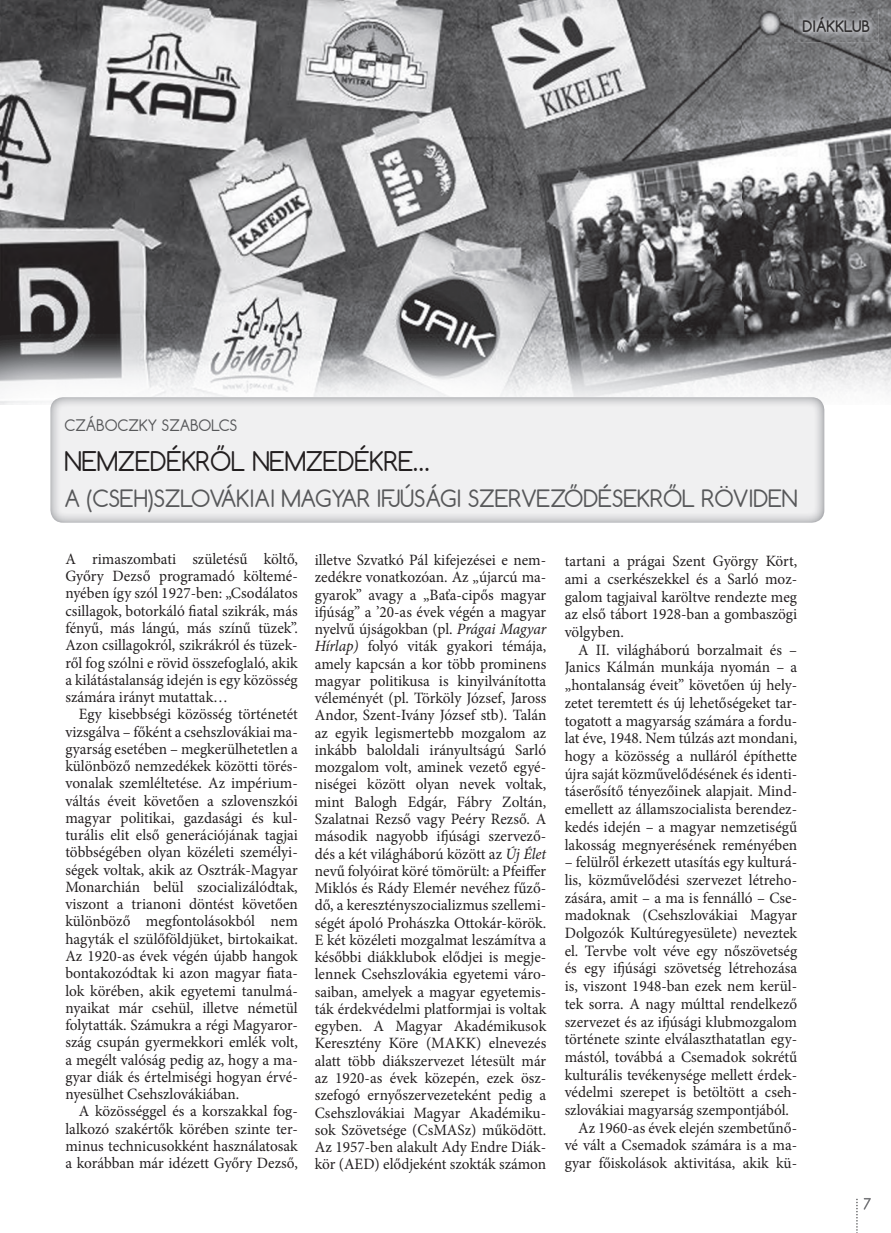
<style>
.page{position:relative;width:891px;height:1233px;background:#fff}
.page>*{position:absolute;margin:0;border:0;box-sizing:border-box;transform-origin:0 0}
.t1{font:25.5px "Comfortaa";letter-spacing:-.01em;color:#231f20}
.t2{font:22.5px "Comfortaa";letter-spacing:-.01em;color:#57585a}
.t3{font:15.75px/17.2px "Minion Pro";color:#231f20;text-align:justify}
.t4{font:15px "Comfortaa";color:#57585a}
.t5{font:700 15px "Comfortaa";color:#312f30}
.s1{font-style:italic}
</style>
<div class="page">
<img style="left:0;top:0;width:891px;height:405px">
<svg style="left:864px;top:1198px;width:7px;height:11px"></svg>
<svg style="left:856px;top:1198px;width:2px;height:35px"></svg>
<img style="left:794px;top:9px;width:84px;height:33px">
<img style="left:798px;top:13px;width:76px;height:24px">
<p class="t5" style="left:802px;top:17px;width:69px">DIÁKKLUB</p>
<p class="t4" style="left:65px;top:419px;width:174px">CZÁBOCZKY SZABOLCS</p>
<h1 class="t1" style="left:65px;top:450px;width:368px">NEMZEDÉKRŐL NEMZEDÉKRE…</h1>
<h2 class="t2" style="left:65px;top:489px;width:735px">A (CSEH)SZLOVÁKIAI MAGYAR IFJÚSÁGI SZERVEZŐDÉSEKRŐL RÖVIDEN</h2>
<p class="t3" style="left:65px;top:551px;width:234px">A rimaszombati születésű költő, Győry Dezső programadó költemé&shy;nyében így szól 1927-ben: „Csodálatos csillagok, botorkáló fiatal szikrák, más fényű, más lángú, más színű tüzek”.<br>Azon csillagokról, szikrákról és tüzek&shy;ről fog szólni e rövid összefoglaló, akik a kilátástalanság idején is egy közösség számára irányt mutattak…</p>
<p class="t3" style="left:65px;top:707px;width:234px;text-indent:14px">Egy kisebbségi közösség történetét vizsgálva – főként a csehszlovákiai ma&shy;gyarság esetében – megkerülhetetlen a különböző nemzedékek közötti törés&shy;vonalak szemléltetése. Az impérium&shy;váltás éveit követően a szlovenszkói magyar politikai, gazdasági és kul&shy;turális elit első generációjának tagjai többségében olyan közéleti személyi&shy;ségek voltak, akik az Osztrák-Magyar Monarchián belül szocializálódtak, viszont a trianoni döntést követően különböző megfontolásokból nem hagyták el szülőföldjüket, birtokaikat.<br>Az 1920-as évek végén újabb hangok bontakozódtak ki azon magyar fiata&shy;lok körében, akik egyetemi tanulmá&shy;nyaikat már csehül, illetve németül folytatták. Számukra a régi Magyaror&shy;szág csupán gyermekkori emlék volt, a megélt valóság pedig az, hogy a ma&shy;gyar diák és értelmiségi hogyan érvé&shy;nyesülhet Csehszlovákiában.</p>
<p class="t3" style="left:65px;top:1103px;width:234px;text-indent:14px">A közösséggel és a korszakkal fog&shy;lalkozó szakértők körében szinte ter&shy;minus technicusokként használatosak a korábban már idézett Győry Dezső,</p>
<p class="t3" style="left:315px;top:552px;width:233px">illetve Szvatkó Pál kifejezései e nem&shy;zedékre vonatkozóan. Az „újarcú ma&shy;gyarok” avagy a „Baťa-cipős magyar ifjúság” a ’20-as évek végén a magyar nyelvű újságokban (pl. <span class="s1">Prágai Magyar Hírlap)</span> folyó viták gyakori témája, amely kapcsán a kor több prominens magyar politikusa is kinyilvánította véleményét (pl. Törköly József, Jaross Andor, Szent-Ivány József stb). Talán az egyik legismertebb mozgalom az inkább baloldali irányultságú Sarló mozgalom volt, aminek vezető egyé&shy;niségei között olyan nevek voltak, mint Balogh Edgár, Fábry Zoltán, Szalatnai Rezső vagy Peéry Rezső. A második nagyobb ifjúsági szervező&shy;dés a két világháború között az <span class="s1">Új Élet </span>nevű folyóirat köré tömörült: a Pfeiffer Miklós és Rády Elemér nevéhez fűző&shy;dő, a keresztényszocializmus szellemi&shy;ségét ápoló Prohászka Ottokár-körök.<br>E két közéleti mozgalmat leszámítva a későbbi diákklubok elődjei is megje&shy;lennek Csehszlovákia egyetemi váro&shy;saiban, amelyek a magyar egyetemis&shy;ták érdekvédelmi platformjai is voltak egyben. A Magyar Akadémikusok Keresztény Köre (MAKK) elnevezés alatt több diákszervezet létesült már az 1920-as évek közepén, ezek ösz&shy;szefogó ernyőszervezeteként pedig a Csehszlovákiai Magyar Akadémiku&shy;sok Szövetsége (CsMASz) működött.<br>Az 1957-ben alakult Ady Endre Diák&shy;kör (AED) elődjeként szokták számon</p>
<p class="t3" style="left:565px;top:553px;width:234px;line-height:17.7px">tartani a prágai Szent György Kört, ami a cserkészekkel és a Sarló moz&shy;galom tagjaival karöltve rendezte meg az első tábort 1928-ban a gombaszögi völgyben.</p>
<p class="t3" style="left:565px;top:642px;width:234px;line-height:17.7px;text-indent:14px">A II. világháború borzalmait és – Janics Kálmán munkája nyomán – a „hontalanság éveit” követően új hely&shy;zetet teremtett és új lehetőségeket tar&shy;togatott a magyarság számára a fordu&shy;lat éve, 1948. Nem túlzás azt mondani, hogy a közösség a nulláról építhette újra saját közművelődésének és identi&shy;táserősítő tényezőinek alapjait. Mind&shy;emellett az államszocialista berendez&shy;kedés idején – a magyar nemzetiségű lakosság megnyerésének reményében</p>
<p class="t3" style="left:565px;top:854px;width:234px">– felülről érkezett utasítás egy kulturá-</p>
<p class="t3" style="left:565px;top:872px;width:234px">lis, közművelődési szervezet létreho-</p>
<p class="t3" style="left:565px;top:890px;width:234px">zására, amit – a ma is fennálló – Cse-</p>
<p class="t3" style="left:565px;top:907px;width:234px">madoknak (Csehszlovákiai Magyar</p>
<p class="t3" style="left:565px;top:925px;width:234px">Dolgozók Kultúregyesülete) neveztek</p>
<p class="t3" style="left:565px;top:943px;width:234px">el. Tervbe volt véve egy nőszövetség</p>
<p class="t3" style="left:565px;top:960px;width:234px">és egy ifjúsági szövetség létrehozása</p>
<p class="t3" style="left:565px;top:978px;width:234px">is, viszont 1948-ban ezek nem kerül-</p>
<p class="t3" style="left:565px;top:996px;width:234px">tek sorra. A nagy múlttal rendelkező</p>
<p class="t3" style="left:565px;top:1014px;width:234px">szervezet és az ifjúsági klubmozgalom</p>
<p class="t3" style="left:565px;top:1031px;width:234px">története szinte elválaszthatatlan egy-</p>
<p class="t3" style="left:565px;top:1049px;width:234px">mástól, továbbá a Csemadok sokrétű</p>
<p class="t3" style="left:565px;top:1067px;width:234px">kulturális tevékenysége mellett érdek-</p>
<p class="t3" style="left:565px;top:1084px;width:234px">védelmi szerepet is betöltött a cseh-</p>
<p class="t3" style="left:565px;top:1102px;width:226px">szlovákiai magyarság szempontjából.</p>
<p class="t3" style="left:578px;top:1120px;width:220px">Az 1960-as évek elején szembetűnő-</p>
<p class="t3" style="left:565px;top:1137px;width:234px">vé vált a Csemadok számára is a ma-</p>
<p class="t3" style="left:565px;top:1155px;width:234px">gyar főiskolások aktivitása, akik kü-</p>
</div>
